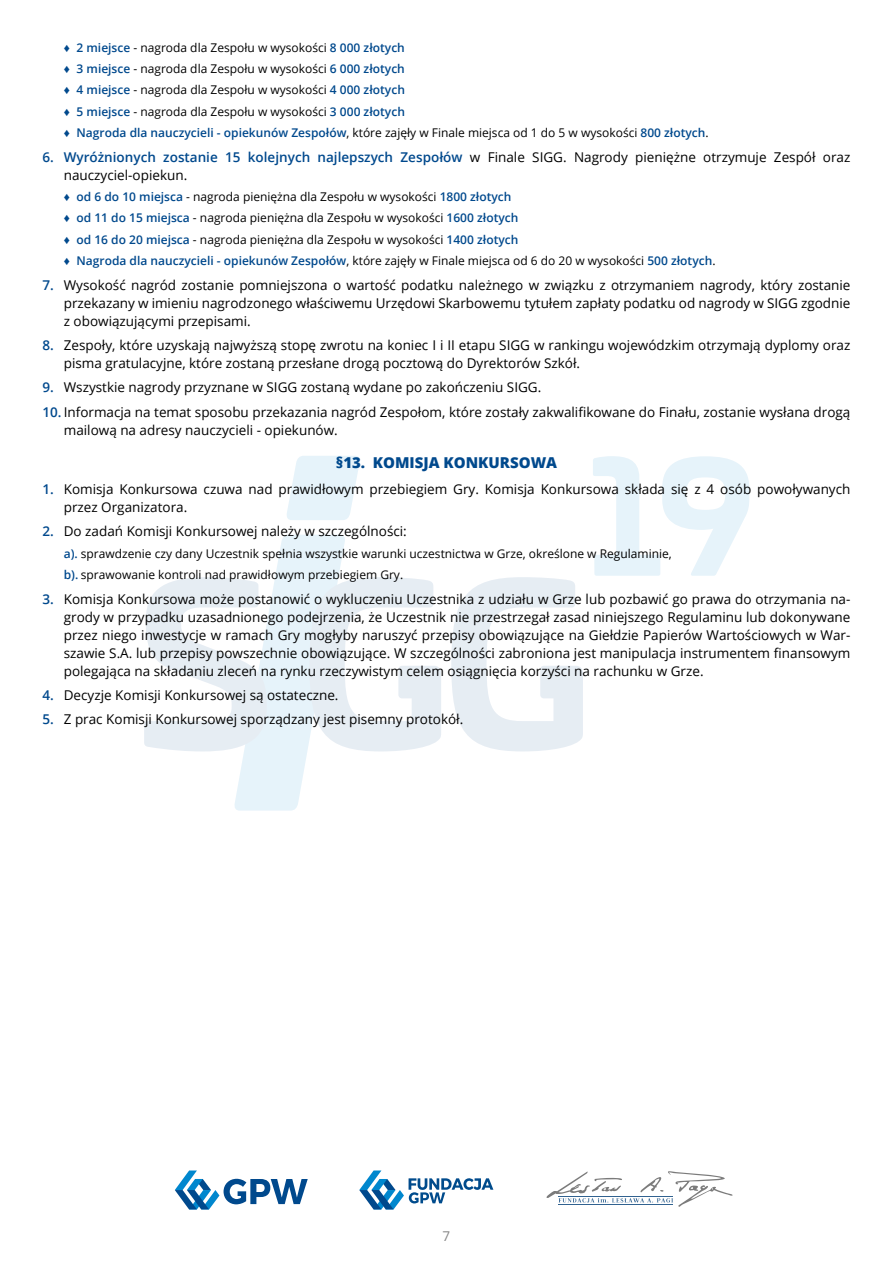
<style>
.page{position:relative;width:893px;height:1263px;background:#fff}
.page>*{position:absolute;margin:0;border:0;box-sizing:border-box;transform-origin:0 0}
.t1{font:800 15px "Open Sans";color:#00498d}
.t2{font:13.5px/18px "Open Sans";color:#000}
.t3{font:13.5px "Open Sans";color:#878787}
.t4{font:12px/21.5px "Open Sans";color:#000}
.s1{font-family:"Arial";color:#00498d}
.s2{font-weight:600;color:#00498d}
</style>
<div class="page">
<svg style="left:175px;top:1170px;width:133px;height:39px"></svg>
<svg style="left:359px;top:1170px;width:134px;height:39px"></svg>
<svg style="left:546px;top:1171px;width:187px;height:36px"></svg>
<hr style="left:559px;top:1196px;width:114px;height:1px;background:#316290">
<hr style="left:559px;top:1204px;width:114px;height:1px;background:#316290">
<svg style="left:287px;top:456px;width:73px;height:64px;background:#e9f4fa"></svg>
<svg style="left:451px;top:577px;width:132px;height:174px"></svg>
<svg style="left:144px;top:535px;width:297px;height:276px"></svg>
<svg style="left:593px;top:456px;width:156px;height:120px"></svg>
<p class="t4" style="left:64px;top:36px;width:646px"><span class="s1">♦</span> <span class="s2">2 miejsce</span> - nagroda dla Zespołu w wysokości <span class="s2">8 000 złotych<br></span><span class="s1">♦</span> <span class="s2">3 miejsce</span> - nagroda dla Zespołu w wysokości <span class="s2">6 000 złotych<br></span><span class="s1">♦</span> <span class="s2">4 miejsce</span> - nagroda dla Zespołu w wysokości <span class="s2">4 000 złotych<br></span><span class="s1">♦</span> <span class="s2">5 miejsce</span> - nagroda dla Zespołu w wysokości <span class="s2">3 000 złotych<br></span><span class="s1">♦</span> <span class="s2">Nagroda dla nauczycieli - opiekunów Zespołów</span>, które zajęły w Finale miejsca od 1 do 5 w wysokości <span class="s2">800 złotych</span>.</p>
<p class="t2" style="left:64px;top:147px;width:788px;text-indent:-21px"><span class="s2">6. Wyróżnionych zostanie 15 kolejnych najlepszych Zespołów</span> w Finale SIGG. Nagrody pieniężne otrzymuje Zespół oraz nauczyciel-opiekun.</p>
<p class="t4" style="left:64px;top:186px;width:653px"><span class="s1">♦</span> <span class="s2">od 6 do 10 miejsca</span> - nagroda pieniężna dla Zespołu w wysokości <span class="s2">1800 złotych<br></span><span class="s1">♦</span> <span class="s2">od 11 do 15 miejsca</span> - nagroda pieniężna dla Zespołu w wysokości <span class="s2">1600 złotych<br></span><span class="s1">♦</span> <span class="s2">od 16 do 20 miejsca</span> - nagroda pieniężna dla Zespołu w wysokości <span class="s2">1400 złotych<br></span><span class="s1">♦</span> <span class="s2">Nagroda dla nauczycieli - opiekunów Zespołów</span>, które zajęły w Finale miejsca od 6 do 20 w wysokości <span class="s2">500 złotych</span>.</p>
<p class="t2" style="left:64px;top:275px;width:788px;text-align:justify;text-indent:-21px"><span class="s2">7.</span> Wysokość nagród zostanie pomniejszona o wartość podatku należnego w związku z otrzymaniem nagrody, który zostanie przekazany w imieniu nagrodzonego właściwemu Urzędowi Skarbowemu tytułem zapłaty podatku od nagrody w SIGG zgodnie z obowiązującymi przepisami.</p>
<p class="t2" style="left:64px;top:336px;width:788px;text-indent:-21px"><span class="s2">8.</span> Zespoły, które uzyskają najwyższą stopę zwrotu na koniec I i II etapu SIGG w rankingu wojewódzkim otrzymają dyplomy oraz pisma gratulacyjne, które zostaną przesłane drogą pocztową do Dyrektorów Szkół.</p>
<p class="t2" style="left:43px;top:378px;width:500px"><span class="s2">9.</span> Wszystkie nagrody przyznane w SIGG zostaną wydane po zakończeniu SIGG.</p>
<p class="t2" style="left:64px;top:402px;width:788px;text-indent:-21px"><span class="s2">10.</span> Informacja na temat sposobu przekazania nagród Zespołom, które zostały zakwalifikowane do Finału, zostanie wysłana drogą mailową na adresy nauczycieli - opiekunów.</p>
<p class="t1" style="left:336px;top:451px;width:223px">§13. KOMISJA KONKURSOWA</p>
<p class="t2" style="left:64px;top:480px;width:788px;text-indent:-21px"><span class="s2">1.</span> Komisja Konkursowa czuwa nad prawidłowym przebiegiem Gry. Komisja Konkursowa składa się z 4 osób powoływanych przez Organizatora.</p>
<p class="t2" style="left:43px;top:522px;width:366px"><span class="s2">2.</span> Do zadań Komisji Konkursowej należy w szczególności:</p>
<p class="t4" style="left:64px;top:542px;width:609px"><span class="s2">a).</span> sprawdzenie czy dany Uczestnik spełnia wszystkie warunki uczestnictwa w Grze, określone w Regulaminie, <span class="s2">b).</span> sprawowanie kontroli nad prawidłowym przebiegiem Gry.</p>
<p class="t2" style="left:64px;top:589px;width:788px;text-align:justify;text-indent:-21px"><span class="s2">3.</span> Komisja Konkursowa może postanowić o wykluczeniu Uczestnika z udziału w Grze lub pozbawić go prawa do otrzymania na&shy;grody w przypadku uzasadnionego podejrzenia, że Uczestnik nie przestrzegał zasad niniejszego Regulaminu lub dokonywane przez niego inwestycje w ramach Gry mogłyby naruszyć przepisy obowiązujące na Giełdzie Papierów Wartościowych w War&shy;szawie S.A. lub przepisy powszechnie obowiązujące. W szczególności zabroniona jest manipulacja instrumentem finansowym polegająca na składaniu zleceń na rynku rzeczywistym celem osiągnięcia korzyści na rachunku w Grze.</p>
<p class="t2" style="left:43px;top:686px;width:297px"><span class="s2">4.</span> Decyzje Komisji Konkursowej są ostateczne.</p>
<p class="t2" style="left:43px;top:710px;width:422px"><span class="s2">5.</span> Z prac Komisji Konkursowej sporządzany jest pisemny protokół.</p>
<p class="t3" style="left:443px;top:1227px;width:9px">7</p>
</div>
